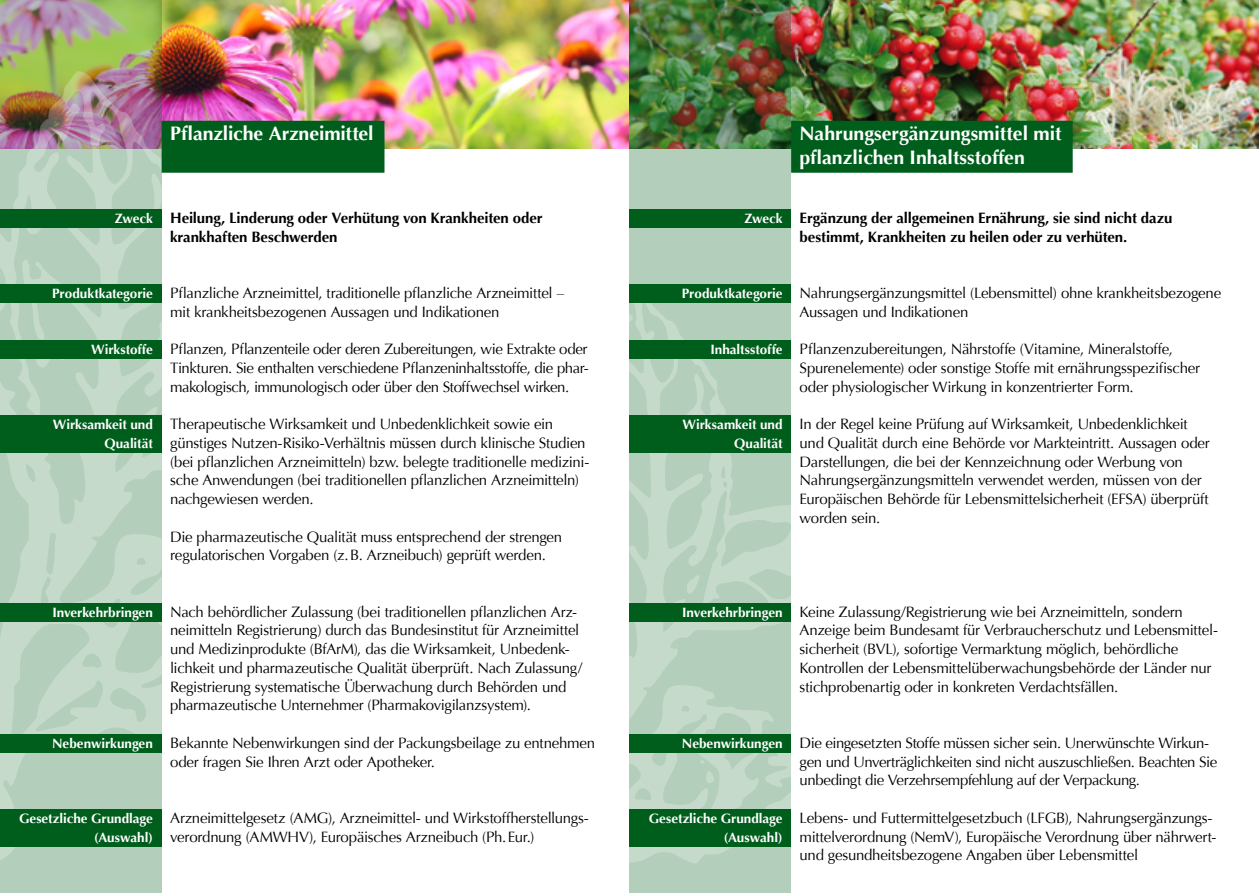
<style>
.page{position:relative;width:1259px;height:893px;background:#fff}
.page>*{position:absolute;margin:0;border:0;box-sizing:border-box;transform-origin:0 0}
.t1{font:700 19.5px/24px "Optima";color:#fff}
.t2{font:15px/18.8px "Optima";letter-spacing:-.02em;color:#000}
.t3{font:700 15px/18.8px "Optima";letter-spacing:-.01em;color:#000}
.t4{font:700 13.5px/18.8px "Optima";letter-spacing:-.005em;color:#fff;text-align:right}
</style>
<div class="page">
<img style="left:162px;top:0;width:1097px;height:149px">
<img style="left:629px;top:0;width:162px;height:284px">
<svg style="left:629px;top:303px;width:162px;height:590px;fill:#b3cfbb"></svg>
<svg style="left:0;top:0;width:162px;height:893px"></svg>
<svg style="left:0;top:70px;width:399px;height:791px"></svg>
<div style="left:162px;top:121px;width:222px;height:52px;background:#005e1d"></div>
<div style="left:791px;top:121px;width:281px;height:52px;background:#005e1d"></div>
<div style="left:0;top:415px;width:162px;height:37px;background:#005e1d"></div>
<div style="left:0;top:809px;width:162px;height:37px;background:#005e1d"></div>
<div style="left:0;top:209px;width:162px;height:19px;background:#005e1d"></div>
<div style="left:0;top:284px;width:162px;height:19px;background:#005e1d"></div>
<div style="left:0;top:603px;width:162px;height:19px;background:#005e1d"></div>
<div style="left:0;top:734px;width:162px;height:18px;background:#005e1d"></div>
<div style="left:0;top:340px;width:162px;height:19px;background:#005e1d"></div>
<div style="left:629px;top:415px;width:162px;height:37px;background:#005e1d"></div>
<div style="left:629px;top:809px;width:162px;height:37px;background:#005e1d"></div>
<div style="left:629px;top:209px;width:162px;height:19px;background:#005e1d"></div>
<div style="left:629px;top:284px;width:162px;height:19px;background:#005e1d"></div>
<div style="left:629px;top:603px;width:162px;height:19px;background:#005e1d"></div>
<div style="left:629px;top:734px;width:162px;height:18px;background:#005e1d"></div>
<div style="left:629px;top:340px;width:162px;height:19px;background:#005e1d"></div>
<p class="t1" style="left:170px;top:122px;width:205px">Pflanzliche Arzneimittel</p>
<p class="t1" style="left:799px;top:122px;width:264px">Nahrungsergänzungsmittel mit pflanzlichen Inhaltsstoffen</p>
<p class="t4" style="left:115px;top:209px;width:40px">Zweck</p>
<p class="t3" style="left:170px;top:208px;width:374px">Heilung, Linderung oder Verhütung von Krankheiten oder krankhaften Beschwerden</p>
<p class="t4" style="left:744px;top:209px;width:40px">Zweck</p>
<p class="t3" style="left:799px;top:208px;width:374px">Ergänzung der allgemeinen Ernährung, sie sind nicht dazu bestimmt, Krankheiten zu heilen oder zu verhüten.</p>
<p class="t4" style="left:52px;top:284px;width:102px">Produktkategorie</p>
<p class="t4" style="left:91px;top:340px;width:63px">Wirkstoffe</p>
<p class="t4" style="left:53px;top:415px;width:101px">Wirksamkeit und<br>Qualität</p>
<p class="t2" style="left:170px;top:283px;width:395px">Pflanzliche Arzneimittel, traditionelle pflanzliche Arzneimittel – mit krankheitsbezogenen Aussagen und Indikationen</p>
<p class="t2" style="left:170px;top:340px;width:420px;text-align:justify">Pflanzen, Pflanzenteile oder deren Zubereitungen, wie Extrakte oder Tinkturen. Sie enthalten verschiedene Pflanzeninhaltsstoffe, die phar&shy;makologisch, immunologisch oder über den Stoffwechsel wirken.</p>
<p class="t2" style="left:170px;top:415px;width:421px">Therapeutische Wirksamkeit und Unbedenklichkeit sowie ein günstiges Nutzen-Risiko-Verhältnis müssen durch klinische Studien (bei pflanzlichen Arzneimitteln) bzw. belegte traditionelle medizini&shy;sche Anwendungen (bei traditionellen pflanzlichen Arzneimitteln) nachgewiesen werden.</p>
<p class="t2" style="left:170px;top:527px;width:393px">Die pharmazeutische Qualität muss entsprechend der strengen regulatorischen Vorgaben (z.B. Arzneibuch) geprüft werden.</p>
<p class="t4" style="left:682px;top:284px;width:102px">Produktkategorie</p>
<p class="t4" style="left:710px;top:340px;width:74px">Inhaltsstoffe</p>
<p class="t4" style="left:682px;top:415px;width:101px">Wirksamkeit und<br>Qualität</p>
<p class="t2" style="left:799px;top:283px;width:423px">Nahrungsergänzungsmittel (Lebensmittel) ohne krankheitsbezogene<br>Aussagen und Indikationen</p>
<p class="t2" style="left:799px;top:340px;width:402px">Pflanzenzubereitungen, Nährstoffe (Vitamine, Mineralstoffe,<br>Spurenelemente) oder sonstige Stoffe mit ernährungsspezifischer oder physiologischer Wirkung in konzentrierter Form.</p>
<p class="t2" style="left:799px;top:415px;width:412px">In der Regel keine Prüfung auf Wirksamkeit, Unbedenklichkeit und Qualität durch eine Behörde vor Markteintritt. Aussagen oder Darstellungen, die bei der Kennzeichnung oder Werbung von Nahrungsergänzungsmitteln verwendet werden, müssen von der Europäischen Behörde für Lebensmittelsicherheit (EFSA) überprüft worden sein.</p>
<p class="t4" style="left:52px;top:603px;width:102px">Inverkehrbringen</p>
<p class="t4" style="left:52px;top:734px;width:102px">Nebenwirkungen</p>
<p class="t4" style="left:19px;top:809px;width:135px">Gesetzliche Grundlage (Auswahl)</p>
<p class="t2" style="left:170px;top:602px;width:413px">Nach behördlicher Zulassung (bei traditionellen pflanzlichen Arz&shy;neimitteln Registrierung) durch das Bundesinstitut für Arzneimittel und Medizinprodukte (BfArM), das die Wirksamkeit, Unbedenk&shy;lichkeit und pharmazeutische Qualität überprüft. Nach Zulassung/ Registrierung systematische Überwachung durch Behörden und pharmazeutische Unternehmer (Pharmakovigilanzsystem).</p>
<p class="t2" style="left:170px;top:733px;width:426px">Bekannte Nebenwirkungen sind der Packungsbeilage zu entnehmen oder fragen Sie Ihren Arzt oder Apotheker.</p>
<p class="t2" style="left:170px;top:808px;width:420px">Arzneimittelgesetz (AMG), Arzneimittel- und Wirkstoffherstellungs&shy;verordnung (AMWHV), Europäisches Arzneibuch (Ph.Eur.)</p>
<p class="t4" style="left:682px;top:603px;width:102px">Inverkehrbringen</p>
<p class="t4" style="left:682px;top:734px;width:102px">Nebenwirkungen</p>
<p class="t4" style="left:649px;top:809px;width:135px">Gesetzliche Grundlage (Auswahl)</p>
<p class="t2" style="left:799px;top:602px;width:420px">Keine Zulassung/Registrierung wie bei Arzneimitteln, sondern Anzeige beim Bundesamt für Verbraucherschutz und Lebensmittel&shy;sicherheit (BVL), sofortige Vermarktung möglich, behördliche Kontrollen der Lebensmittelüberwachungsbehörde der Länder nur stichprobenartig oder in konkreten Verdachtsfällen.</p>
<p class="t2" style="left:799px;top:733px;width:419px">Die eingesetzten Stoffe müssen sicher sein. Unerwünschte Wirkun&shy;gen und Unverträglichkeiten sind nicht auszuschließen. Beachten Sie unbedingt die Verzehrsempfehlung auf der Verpackung.</p>
<p class="t2" style="left:799px;top:808px;width:418px">Lebens- und Futtermittelgesetzbuch (LFGB), Nahrungsergänzungs&shy;mittelverordnung (NemV), Europäische Verordnung über nährwert&shy;und gesundheitsbezogene Angaben über Lebensmittel</p>
</div>
